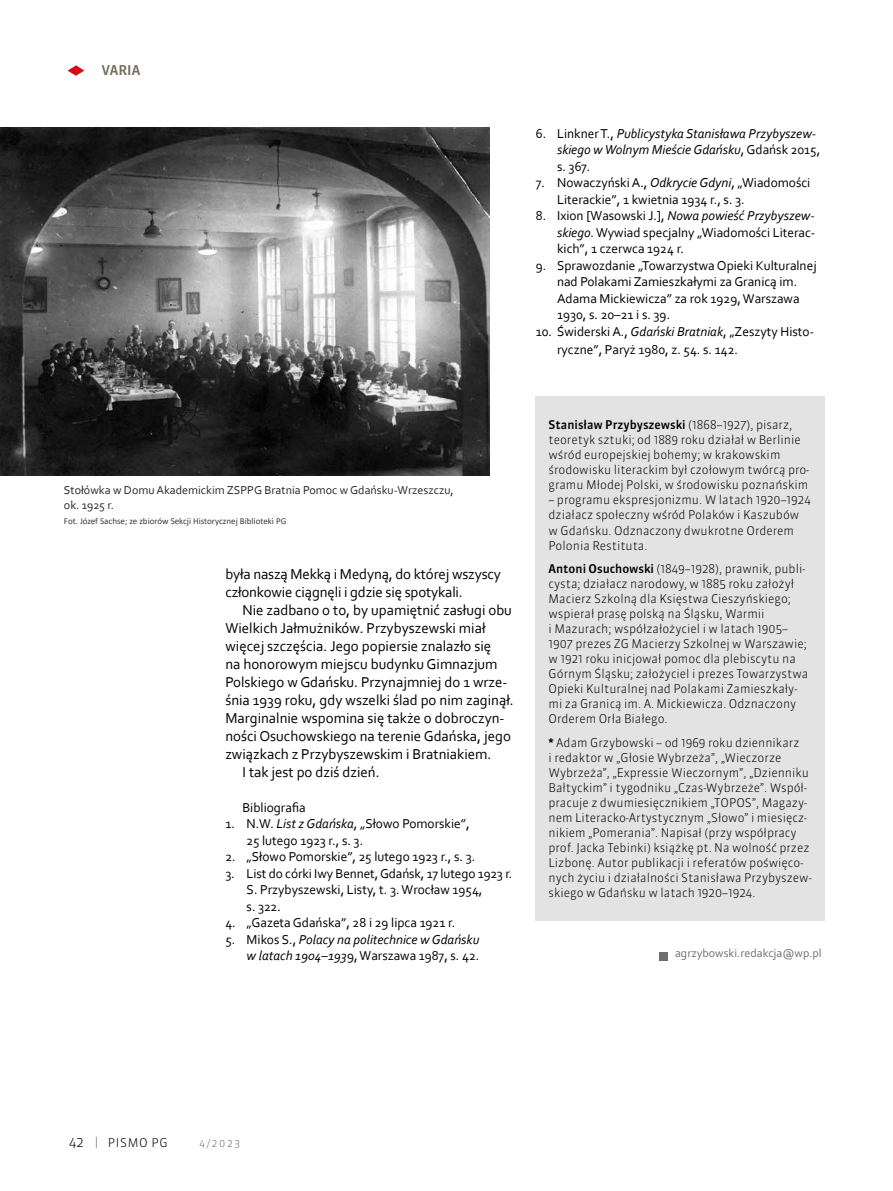
<style>
.page{position:relative;width:893px;height:1191px;background:#fff}
.page>*{position:absolute;margin:0;border:0;box-sizing:border-box;transform-origin:0 0}
.t1{font:15px/18px "Corbel";color:#000}
.t2{font:13.5px/16.5px "Corbel";color:#000}
.t3{font:italic 13.5px/16.5px "Corbel";color:#000;text-align:right}
.t4{font:500 13.5px "Sanuk Pro";color:#736e5f}
.t5{font:300 13.5px "Sanuk Pro";color:#000}
.t6{font:300 12px/15px "Sanuk Pro";color:#000}
.t7{font:12px/15px "Corbel";color:#282827}
.t8{font:12px "Corbel";color:#706f6f}
.t9{font:300 10.5px "Sanuk Pro";color:#706f6f}
.t10{font:9px "Calibri";color:#3c3c3b}
.s1{font-style:normal}
.s2{font-style:italic}
.s3{font-weight:500}
</style>
<div class="page">
<svg style="left:96px;top:1136px;width:1px;height:12px"></svg>
<svg style="left:68px;top:65px;width:16px;height:11px"></svg>
<div style="left:536px;top:396px;width:289px;height:525px;background:#e3e3e3"></div>
<div style="left:660px;top:952px;width:8px;height:9px;background:#706f6f"></div>
<img style="left:0;top:128px;width:489px;height:347px">
<p class="t4" style="left:101px;top:61px;width:40px">VARIA</p>
<p class="t3" style="left:557px;top:125px;width:265px;text-align:left;text-indent:-21px"><span class="s1">6. Linkner T.,</span> Publicystyka Stanisława Przybyszew&shy;skiego w Wolnym Mieście Gdańsku<span class="s1">, Gdańsk 2015, s. 367.</span></p>
<p class="t2" style="left:557px;top:174px;width:255px;text-indent:-21px">7. Nowaczyński A., <span class="s2">Odkrycie Gdyni</span>, „Wiadomości<br>Literackie”, 1 kwietnia 1934 r., s. 3.</p>
<p class="t2" style="left:557px;top:207px;width:260px;text-align:justify;text-indent:-21px">8. Ixion [Wasowski J.], <span class="s2">Nowa powieść Przybyszew&shy;skiego</span>. Wywiad specjalny „Wiadomości Literac&shy;kich”, 1 czerwca 1924 r.</p>
<p class="t2" style="left:557px;top:257px;width:261px;text-indent:-21px">9. Sprawozdanie „Towarzystwa Opieki Kulturalnej nad Polakami Zamieszkałymi za Granicą im.<br>Adama Mickiewicza” za rok 1929, Warszawa 1930, s. 20–21 i s. 39.</p>
<p class="t2" style="left:557px;top:322px;width:259px;line-height:18px;text-indent:-21px">10. Świderski A., <span class="s2">Gdański Bratniak</span>, „Zeszyty Histo&shy;ryczne”, Paryż 1980, z. 54. s. 142.</p>
<p class="t7" style="left:64px;top:482px;width:391px">Stołówka w Domu Akademickim ZSPPG Bratnia Pomoc w Gdańsku-Wrzeszczu, ok. 1925 r.</p>
<p class="t10" style="left:64px;top:514px;width:224px">Fot. Józef Sachse; ze zbiorów Sekcji Historycznej Biblioteki PG</p>
<p class="t1" style="left:225px;top:565px;width:277px">była naszą Mekką i Medyną, do której wszyscy członkowie ciągnęli i gdzie się spotykali.</p>
<p class="t1" style="left:242px;top:601px;width:271px">Nie zadbano o to, by upamiętnić zasługi obu</p>
<p class="t1" style="left:225px;top:619px;width:262px">Wielkich Jałmużników. Przybyszewski miał</p>
<p class="t1" style="left:225px;top:637px;width:267px">więcej szczęścia. Jego popiersie znalazło się</p>
<p class="t1" style="left:225px;top:655px;width:274px">na honorowym miejscu budynku Gimnazjum</p>
<p class="t1" style="left:225px;top:673px;width:284px">Polskiego w Gdańsku. Przynajmniej do 1 wrze-</p>
<p class="t1" style="left:225px;top:691px;width:290px">śnia 1939 roku, gdy wszelki ślad po nim zaginął.</p>
<p class="t1" style="left:225px;top:709px;width:281px">Marginalnie wspomina się także o dobroczyn-</p>
<p class="t1" style="left:225px;top:727px;width:287px">ności Osuchowskiego na terenie Gdańska, jego</p>
<p class="t1" style="left:225px;top:745px;width:268px">związkach z Przybyszewskim i Bratniakiem.</p>
<p class="t1" style="left:242px;top:763px;width:139px">I tak jest po dziś dzień.</p>
<p class="t2" style="left:242px;top:799px;width:65px">Bibliografia</p>
<p class="t2" style="left:247px;top:815px;width:224px;text-indent:-21px">1. N.W. <span class="s2">List z Gdańska</span>, „Słowo Pomorskie”,<br>25 lutego 1923 r., s. 3.</p>
<p class="t2" style="left:225px;top:848px;width:251px">2. „Słowo Pomorskie”, 25 lutego 1923 r., s. 3.</p>
<p class="t2" style="left:247px;top:865px;width:267px;text-indent:-21px">3. List do córki Iwy Bennet, Gdańsk, 17 lutego 1923 r.<br>S. Przybyszewski, Listy, t. 3. Wrocław 1954,<br>s. 322.</p>
<p class="t2" style="left:225px;top:914px;width:232px">4. „Gazeta Gdańska”, 28 i 29 lipca 1921 r.</p>
<p class="t3" style="left:225px;top:931px;width:256px"><span class="s1">5. Mikos S.,</span> Polacy na politechnice w Gdańsku w latach 1904–193<span class="s1">9, Warszawa 1987, s. 42.</span></p>
<p class="t6" style="left:549px;top:417px;width:262px"><span class="s3">Stanisław Przybyszewski</span> (1868–1927), pisarz, teoretyk sztuki; od 1889 roku działał w Berlinie wśród europejskiej bohemy; w krakowskim środowisku literackim był czołowym twórcą pro&shy;gramu Młodej Polski, w środowisku poznańskim</p>
<p class="t6" style="left:549px;top:492px;width:264px">– programu ekspresjonizmu. W latach 1920–1924 działacz społeczny wśród Polaków i Kaszubów w Gdańsku. Odznaczony dwukrotne Orderem Polonia Restituta.</p>
<p class="t6" style="left:549px;top:561px;width:261px"><span class="s3">Antoni Osuchowski</span> (1849–1928), prawnik, publi&shy;cysta; działacz narodowy, w 1885 roku założył Macierz Szkolną dla Księstwa Cieszyńskiego; wspierał prasę polską na Śląsku, Warmii<br>i Mazurach; współzałożyciel i w latach 1905– 1907 prezes ZG Macierzy Szkolnej w Warszawie; w 1921 roku inicjował pomoc dla plebiscytu na Górnym Śląsku; założyciel i prezes Towarzystwa Opieki Kulturalnej nad Polakami Zamieszkały&shy;mi za Granicą im. A. Mickiewicza. Odznaczony Orderem Orła Białego.</p>
<p class="t6" style="left:549px;top:734px;width:265px"><span class="s3">*</span> Adam Grzybowski – od 1969 roku dziennikarz<br>i redaktor w „Głosie Wybrzeża”, „Wieczorze Wybrzeża”, „Expressie Wieczornym”, „Dzienniku Bałtyckim” i tygodniku „Czas-Wybrzeże”. Współ&shy;pracuje z dwumiesięcznikiem „TOPOS”, Magazy&shy;nem Literacko-Artystycznym „Słowo” i miesięcz&shy;nikiem „Pomerania”. Napisał (przy współpracy prof. Jacka Tebinki) książkę pt. Na wolność przez Lizbonę. Autor publikacji i referatów poświęco&shy;nych życiu i działalności Stanisława Przybyszew&shy;skiego w Gdańsku w latach 1920–1924.</p>
<p class="t8" style="left:675px;top:946px;width:148px">agrzybowski.redakcja@wp.pl</p>
<p class="t5" style="left:69px;top:1133px;width:16px">42</p>
<p class="t6" style="left:108px;top:1135px;width:61px">PISMO PG</p>
<p class="t9" style="left:200px;top:1135px;width:42px">4/2023</p>
</div>
